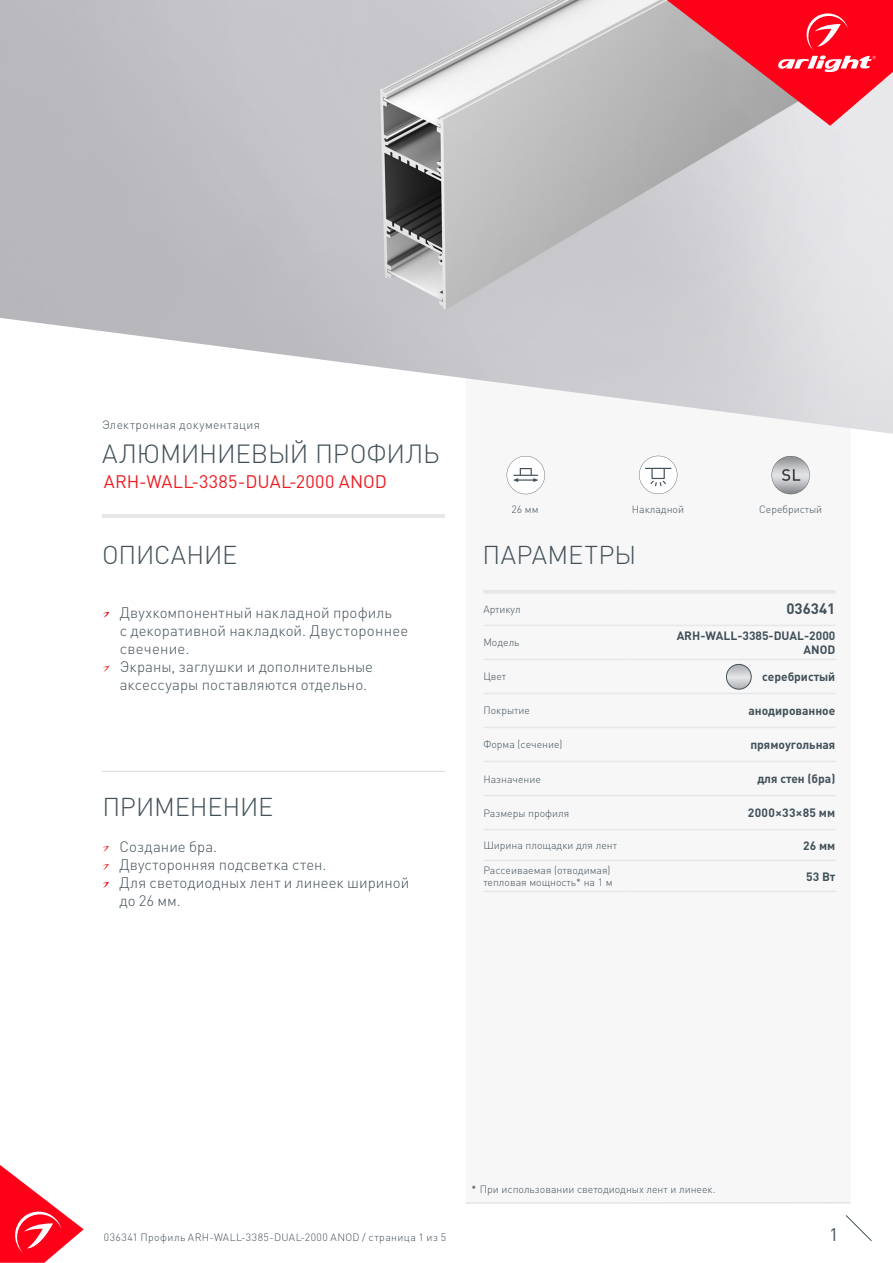
<style>
.page{position:relative;width:893px;height:1263px;background:#fff}
.page>*{position:absolute;margin:0;border:0;box-sizing:border-box;transform-origin:0 0}
.t1{font:300 25.95px "DIN Pro";letter-spacing:-.01em;color:#425159}
.t2{font:300 25.5px "DIN Pro";letter-spacing:-.005em;color:#425159}
.t3{font:300 25.5px "DIN Pro";letter-spacing:.015em;color:#425159}
.t4{font:18px "DIN Pro";letter-spacing:.015em;color:#ee1d23}
.t5{font:18px "DIN Pro";color:#425159}
.t6{font:300 15px/18px "DIN Pro";letter-spacing:.005em;color:#425159}
.t7{font:700 15px "DIN Pro";color:#425159}
.t8{font:700 12px/14.4px "DIN Pro";color:#425159;text-align:right}
.t9{font:300 12px "DIN Pro";letter-spacing:.03em;color:#425159}
.t10{font:700 12px "DIN Pro";letter-spacing:.03em;color:#425159}
.t11{font:300 10.5px/12.6px "DIN Pro";color:#425159}
.t12{font:300 10.5px "DIN Pro";letter-spacing:.045em;color:#425159}
.s1{color:#231f20}
</style>
<div class="page">
<svg style="left:0;top:1165px;width:84px;height:98px"></svg>
<svg style="left:845px;top:1215px;width:27px;height:26px"></svg>
<div style="left:466px;top:250px;width:384px;height:953px;background:#f7f7f8"></div>
<img style="left:0;top:0;width:893px;height:434px">
<hr style="left:483px;top:590px;width:148px;height:4px;background:#e6e7e9">
<hr style="left:631px;top:590px;width:204px;height:4px;background:#e6e7e9">
<hr style="left:483px;top:625px;width:148px;height:1px;background:#e6e7e9">
<hr style="left:631px;top:625px;width:204px;height:1px;background:#e6e7e9">
<hr style="left:483px;top:659px;width:148px;height:1px;background:#e6e7e9">
<hr style="left:631px;top:659px;width:204px;height:1px;background:#e6e7e9">
<hr style="left:483px;top:693px;width:148px;height:1px;background:#e6e7e9">
<hr style="left:631px;top:693px;width:204px;height:1px;background:#e6e7e9">
<hr style="left:483px;top:727px;width:148px;height:1px;background:#e6e7e9">
<hr style="left:631px;top:727px;width:204px;height:1px;background:#e6e7e9">
<hr style="left:483px;top:761px;width:148px;height:1px;background:#e6e7e9">
<hr style="left:631px;top:761px;width:204px;height:1px;background:#e6e7e9">
<hr style="left:483px;top:795px;width:148px;height:1px;background:#e6e7e9">
<hr style="left:631px;top:795px;width:204px;height:1px;background:#e6e7e9">
<hr style="left:483px;top:829px;width:148px;height:1px;background:#e6e7e9">
<hr style="left:631px;top:829px;width:204px;height:1px;background:#e6e7e9">
<hr style="left:483px;top:860px;width:148px;height:1px;background:#e6e7e9">
<hr style="left:631px;top:860px;width:204px;height:1px;background:#e6e7e9">
<hr style="left:483px;top:891px;width:148px;height:1px;background:#e6e7e9">
<hr style="left:631px;top:891px;width:204px;height:1px;background:#e6e7e9">
<svg style="left:772px;top:456px;width:38px;height:38px"></svg>
<hr style="left:466px;top:1202px;width:384px;height:1px;background:#dcdddf">
<svg style="left:667px;top:0;width:226px;height:126px;background:#e25664"></svg>
<svg style="left:103px;top:612px;width:6px;height:6px"></svg>
<svg style="left:103px;top:666px;width:6px;height:6px"></svg>
<svg style="left:102px;top:846px;width:7px;height:6px"></svg>
<svg style="left:102px;top:864px;width:7px;height:6px"></svg>
<svg style="left:102px;top:882px;width:7px;height:6px"></svg>
<hr style="left:102px;top:771px;width:343px;height:1px;background:#dcdddf">
<svg style="left:726px;top:664px;width:25px;height:25px"></svg>
<div style="left:726px;top:664px;width:26px;height:25px;border:1px solid #425159;border-radius:50%"></div>
<svg style="left:507px;top:456px;width:38px;height:38px"></svg>
<svg style="left:639px;top:456px;width:38px;height:38px"></svg>
<hr style="left:102px;top:514px;width:342px;height:3px;background:#e6e7e9">
<p class="t9" style="left:102px;top:417px;width:160px">Электронная документация</p>
<p class="t1" style="left:102px;top:436px;width:339px">АЛЮМИНИЕВЫЙ ПРОФИЛЬ</p>
<p class="t4" style="left:104px;top:470px;width:285px">ARH-WALL-3385-DUAL-2000 ANOD</p>
<p class="t11" style="left:511px;top:502px;width:29px">26 мм</p>
<p class="t11" style="left:632px;top:502px;width:54px">Накладной</p>
<p class="t11" style="left:759px;top:502px;width:65px">Серебристый</p>
<p class="t2" style="left:102px;top:537px;width:137px">ОПИСАНИЕ</p>
<p class="t3" style="left:483px;top:537px;width:155px">ПАРАМЕТРЫ</p>
<p class="t6" style="left:120px;top:602px;width:290px">Двухкомпонентный накладной профиль<br>с декоративной накладкой. Двустороннее свечение.</p>
<p class="t6" style="left:120px;top:656px;width:255px">Экраны, заглушки и дополнительные аксессуары поставляются отдельно.</p>
<p class="t2" style="left:102px;top:789px;width:172px">ПРИМЕНЕНИЕ</p>
<p class="t6" style="left:119px;top:836px;width:99px">Создание бра.</p>
<p class="t6" style="left:119px;top:854px;width:208px">Двусторонняя подсветка стен.</p>
<p class="t6" style="left:119px;top:872px;width:291px">Для светодиодных лент и линеек шириной до 26 мм.</p>
<p class="t11" style="left:483px;top:602px;width:39px">Артикул</p>
<p class="t7" style="left:786px;top:599px;width:50px">036341</p>
<p class="t11" style="left:483px;top:636px;width:38px">Модель</p>
<p class="t8" style="left:677px;top:628px;width:160px">ARH-WALL-3385-DUAL-2000<br>ANOD</p>
<p class="t11" style="left:483px;top:670px;width:24px">Цвет</p>
<p class="t8" style="left:762px;top:669px;width:75px">серебристый</p>
<p class="t11" style="left:483px;top:704px;width:48px">Покрытие</p>
<p class="t8" style="left:749px;top:703px;width:88px">анодированное</p>
<p class="t11" style="left:483px;top:738px;width:81px">Форма (сечение)</p>
<p class="t8" style="left:750px;top:737px;width:86px">прямоугольная</p>
<p class="t11" style="left:483px;top:772px;width:59px">Назначение</p>
<p class="t8" style="left:757px;top:771px;width:80px">для стен (бра)</p>
<p class="t11" style="left:483px;top:806px;width:87px">Размеры профиля</p>
<p class="t10" style="left:748px;top:805px;width:89px">2000×33×85 мм</p>
<p class="t11" style="left:483px;top:838px;width:135px">Ширина площадки для лент</p>
<p class="t8" style="left:803px;top:837px;width:34px">26 мм</p>
<p class="t11" style="left:483px;top:863px;width:131px">Рассеиваемая (отводимая) тепловая мощность* на 1 м</p>
<p class="t8" style="left:806px;top:868px;width:31px">53 Вт</p>
<p class="t11" style="left:471px;top:1183px;width:246px"><span class="s1">*</span> При использовании светодиодных лент и линеек.</p>
<p class="t12" style="left:104px;top:1230px;width:344px">036341 Профиль ARH-WALL-3385-DUAL-2000 ANOD / страница 1 из 5</p>
<p class="t5" style="left:829px;top:1222px;width:11px">1</p>
</div>
